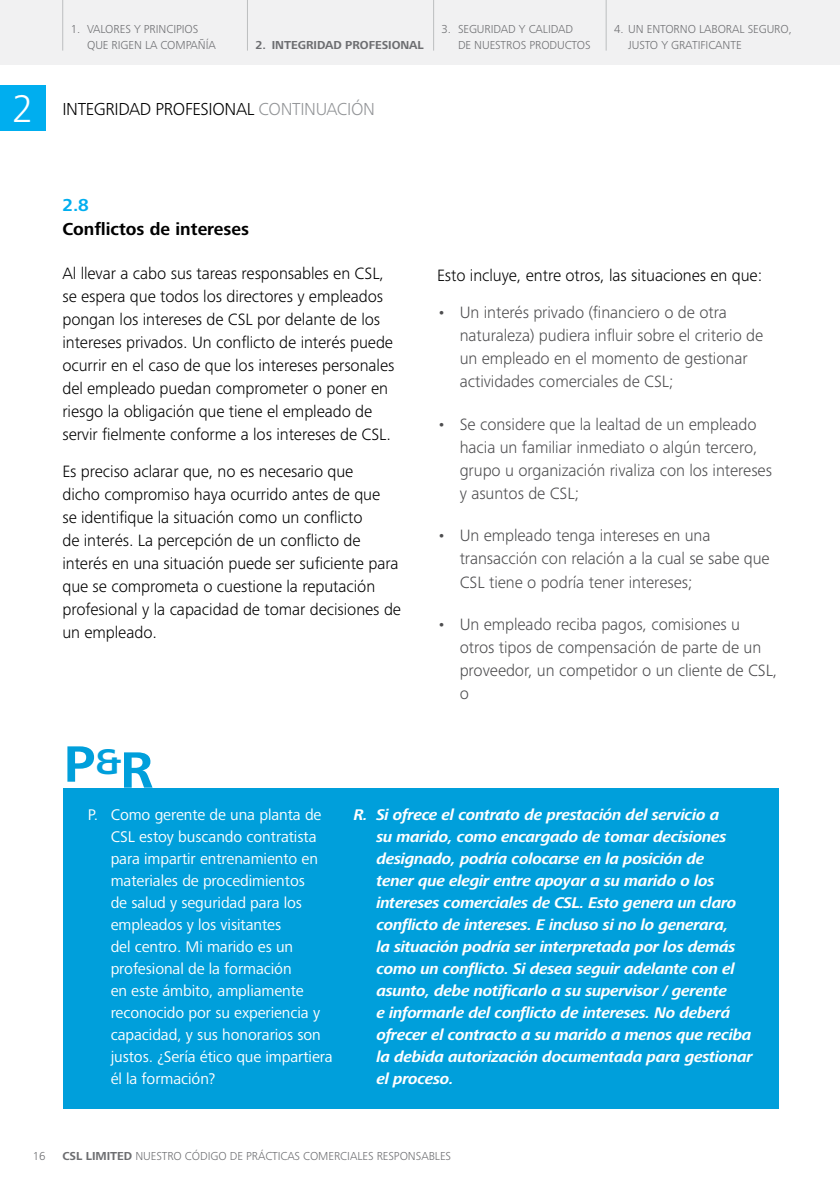
<style>
.page{position:relative;width:840px;height:1191px;background:#fff}
.page>*{position:absolute;margin:0;border:0;box-sizing:border-box;transform-origin:0 0}
.t1{font:700 53px "Frutiger Next LTW1 G";color:#009fdb}
.t2{font:300 40px "Frutiger Next LTW1 G";color:#fff}
.t3{font:300 18px "Frutiger Next LTW1 G";letter-spacing:-.02em;color:#000}
.t4{font:700 18px "Frutiger Next LTW1 G";color:#000}
.t5{font:700 18px "Frutiger Next LTW1 G";color:#00aeef}
.t6{font:300 17px/23px "Frutiger Next LTW1 G";letter-spacing:-.005em;color:#000}
.t7{font:300 17px/23px "Frutiger Next LTW1 G";letter-spacing:-.005em;color:#4d4d4f}
.t8{font:italic 700 16px/22px "Frutiger Next LTW1 G";letter-spacing:-.02em;color:#fff}
.t9{font:16px/22px "Frutiger Next LTW1 G";letter-spacing:-.005em;color:#fff}
.t10{font:300 12px/16px "Frutiger Next LTW1 G";letter-spacing:-.005em;color:#6d6e71}
.t11{font:700 12px "Frutiger Next LTW1 G";letter-spacing:-.005em;color:#6d6e71}
.s1{color:#939598}
.s2{font-weight:700}
</style>
<div class="page">
<div style="left:0;top:0;width:839px;height:64px;background:#f1f1f2"></div>
<hr style="left:62px;top:0;width:1px;height:51px;background:#bcbec0">
<hr style="left:247px;top:0;width:1px;height:51px;background:#bcbec0">
<hr style="left:433px;top:0;width:1px;height:51px;background:#bcbec0">
<hr style="left:605px;top:0;width:1px;height:51px;background:#bcbec0">
<div style="left:63px;top:788px;width:715px;height:320px;background:#009fdb"></div>
<div style="left:0;top:85px;width:45px;height:45px;background:#00aeef"></div>
<p class="t10" style="left:87px;top:21px;width:130px;text-indent:-16px">1. VALORES Y PRINCIPIOS<br>QUE RIGEN LA COMPAÑÍA</p>
<p class="t11" style="left:255px;top:39px;width:170px">2. INTEGRIDAD PROFESIONAL</p>
<h2 class="t2" style="left:12px;top:86px;width:23px">2</h2>
<p class="t3" style="left:62px;top:99px;width:314px">INTEGRIDAD PROFESIONAL <span class="s1">CONTINUACIÓN</span></p>
<p class="t10" style="left:458px;top:21px;width:134px;text-indent:-16px">3. SEGURIDAD Y CALIDAD<br>DE NUESTROS PRODUCTOS</p>
<p class="t10" style="left:628px;top:21px;width:165px;text-indent:-14px">4. UN ENTORNO LABORAL SEGURO,<br>JUSTO Y GRATIFICANTE</p>
<p class="t5" style="left:62px;top:195px;width:28px">2.8</p>
<p class="t4" style="left:62px;top:219px;width:188px">Conflictos de intereses</p>
<p class="t6" style="left:62px;top:262px;width:333px">Al llevar a cabo sus tareas responsables en CSL, se espera que todos los directores y empleados pongan los intereses de CSL por delante de los intereses privados. Un conflicto de interés puede ocurrir en el caso de que los intereses personales del empleado puedan comprometer o poner en riesgo la obligación que tiene el empleado de servir fielmente conforme a los intereses de CSL.</p>
<p class="t6" style="left:62px;top:460px;width:340px">Es preciso aclarar que, no es necesario que<br>dicho compromiso haya ocurrido antes de que<br>se identifique la situación como un conflicto<br>de interés. La percepción de un conflicto de interés en una situación puede ser suficiente para que se comprometa o cuestione la reputación profesional y la capacidad de tomar decisiones de un empleado.</p>
<h1 class="t1" style="left:63px;top:736px;width:91px">P<sup>&amp;</sup>R</h1>
<p class="t6" style="left:437px;top:263px;width:326px">Esto incluye, entre otros, las situaciones en que:</p>
<p class="t7" style="left:459px;top:300px;width:305px;text-indent:-23px">• Un interés privado (financiero o de otra naturaleza) pudiera influir sobre el criterio de un empleado en el momento de gestionar actividades comerciales de CSL;</p>
<p class="t7" style="left:459px;top:412px;width:313px;text-indent:-23px">• Se considere que la lealtad de un empleado hacia un familiar inmediato o algún tercero, grupo u organización rivaliza con los intereses y asuntos de CSL;</p>
<p class="t7" style="left:459px;top:524px;width:311px;text-indent:-23px">• Un empleado tenga intereses en una transacción con relación a la cual se sabe que<br>CSL tiene o podría tener intereses;</p>
<p class="t7" style="left:459px;top:613px;width:319px;text-indent:-23px">• Un empleado reciba pagos, comisiones u otros tipos de compensación de parte de un proveedor, un competidor o un cliente de CSL, o</p>
<p class="t9" style="left:111px;top:804px;width:223px;text-indent:-23px">P. Como gerente de una planta de<br>CSL estoy buscando contratista para impartir entrenamiento en materiales de procedimientos<br>de salud y seguridad para los empleados y los visitantes<br>del centro. Mi marido es un profesional de la formación<br>en este ámbito, ampliamente reconocido por su experiencia y capacidad, y sus honorarios son justos. ¿Sería ético que impartiera él la formación?</p>
<p class="t8" style="left:376px;top:804px;width:377px;text-indent:-23px">R. Si ofrece el contrato de prestación del servicio a<br>su marido, como encargado de tomar decisiones designado, podría colocarse en la posición de<br>tener que elegir entre apoyar a su marido o los intereses comerciales de CSL. Esto genera un claro conflicto de intereses. E incluso si no lo generara,<br>la situación podría ser interpretada por los demás como un conflicto. Si desea seguir adelante con el asunto, debe notificarlo a su supervisor / gerente<br>e informarle del conflicto de intereses. No deberá ofrecer el contracto a su marido a menos que reciba la debida autorización documentada para gestionar el proceso.</p>
<p class="t10" style="left:33px;top:1148px;width:14px">16</p>
<p class="t10" style="left:62px;top:1148px;width:390px"><span class="s2">CSL LIMITED</span> NUESTRO CÓDIGO DE PRÁCTICAS COMERCIALES RESPONSABLES</p>
</div>
